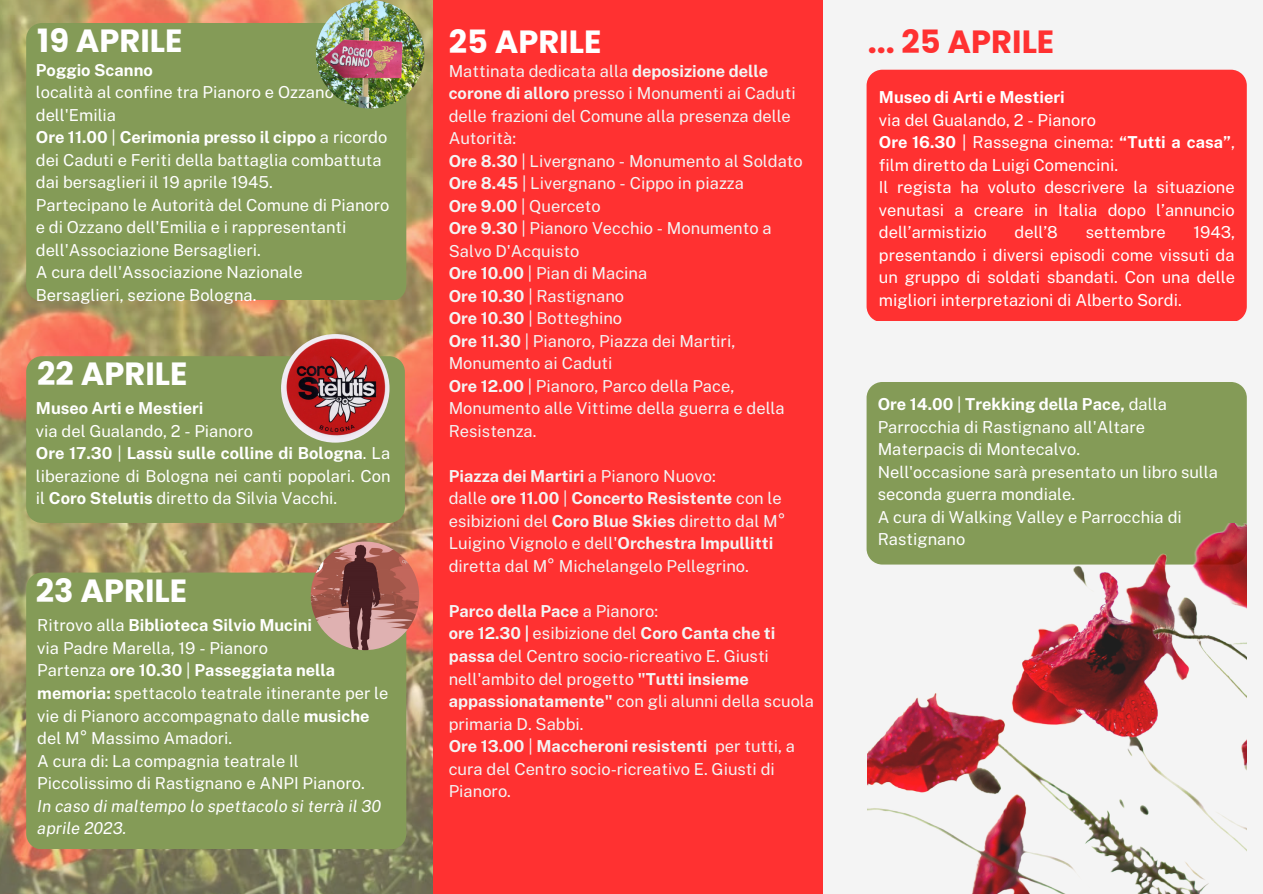
<style>
.page{position:relative;width:1263px;height:894px;background:#fff}
.page>*{position:absolute;margin:0;border:0;box-sizing:border-box;transform-origin:0 0}
.t1{font:700 32.1px "Poppins";color:#fff}
.t2{font:700 32.1px "Poppins";color:#ff3131}
.t3{font:16.5px/22.5px "Public Sans";color:#fff}
.t4{font:16.5px/22.5px "Public Sans";color:#f4f4f4}
.t5{font:700 16.5px "Public Sans";color:#fff}
.t6{font:italic 16.5px/22.5px "Public Sans";color:#fff}
.s1{font-weight:700}
</style>
<div class="page">
<div style="left:0;top:0;width:1263px;height:893px;background:#f4f4f4"></div>
<img style="left:0;top:0;width:433px;height:893px">
<div style="left:433px;top:0;width:389px;height:893px;background:#ff3131"></div>
<div style="left:866px;top:70px;width:381px;height:251px;background:#ff3131"></div>
<div style="left:26px;top:23px;width:380px;height:276px;background:#849b57"></div>
<img style="left:316px;top:0;width:108px;height:108px;border-radius:50%">
<div style="left:26px;top:356px;width:379px;height:167px;background:#849b57"></div>
<img style="left:281px;top:334px;width:108px;height:108px;border-radius:50%">
<div style="left:26px;top:572px;width:380px;height:276px;background:#849b57"></div>
<div style="left:866px;top:382px;width:381px;height:173px;background:#849b57"></div>
<img style="left:868px;top:523px;width:379px;height:370px">
<img style="left:311px;top:541px;width:108px;height:109px;border-radius:50%">
<h1 class="t1" style="left:37px;top:18px;width:147px">19 APRILE</h1>
<p class="t5" style="left:36px;top:60px;width:119px">Poggio Scanno</p>
<p class="t3" style="left:36px;top:81px;width:355px">località al confine tra Pianoro e Ozzano dell'Emilia<br><span class="s1">Ore 11.00</span> | <span class="s1">Cerimonia presso il cippo</span> a ricordo dei Caduti e Feriti della battaglia combattuta dai bersaglieri il 19 aprile 1945.<br>Partecipano le Autorità del Comune di Pianoro e di Ozzano dell'Emilia e i rappresentanti dell'Associazione Bersaglieri.<br>A cura dell'Associazione Nazionale Bersaglieri, sezione Bologna.</p>
<h1 class="t1" style="left:37px;top:351px;width:152px">22 APRILE</h1>
<p class="t5" style="left:36px;top:398px;width:169px">Museo Arti e Mestieri</p>
<p class="t3" style="left:36px;top:419px;width:356px">via del Gualando, 2 - Pianoro<br><span class="s1">Ore 17.30</span> | <span class="s1">Lassù sulle colline di Bologna</span>. La liberazione di Bologna nei canti popolari. Con il <span class="s1">Coro Stelutis</span> diretto da Silvia Vacchi.</p>
<h1 class="t1" style="left:36px;top:567px;width:153px">23 APRILE</h1>
<p class="t3" style="left:37px;top:614px;width:353px">Ritrovo alla <span class="s1">Biblioteca Silvio Mucini<br></span>via Padre Marella, 19 - Pianoro<br>Partenza <span class="s1">ore 10.30</span> | <span class="s1">Passeggiata nella memoria:</span> spettacolo teatrale itinerante per le vie di Pianoro accompagnato dalle <span class="s1">musiche </span>del M° Massimo Amadori.<br>A cura di: La compagnia teatrale Il Piccolissimo di Rastignano e ANPI Pianoro.</p>
<p class="t6" style="left:37px;top:794px;width:345px">In caso di maltempo lo spettacolo si terrà il 30 aprile 2023.</p>
<h1 class="t1" style="left:449px;top:19px;width:154px">25 APRILE</h1>
<h1 class="t2" style="left:868px;top:19px;width:188px">... 25 APRILE</h1>
<p class="t4" style="left:449px;top:59px;width:356px">Mattinata dedicata alla <span class="s1">deposizione delle corone di alloro</span> presso i Monumenti ai Caduti delle frazioni del Comune alla presenza delle<br>Autorità:<br><span class="s1">Ore 8.30</span> | Livergnano - Monumento al Soldato<br><span class="s1">Ore 8.45</span> | Livergnano - Cippo in piazza<br><span class="s1">Ore 9.00</span> | Querceto<br><span class="s1">Ore 9.30</span> | Pianoro Vecchio - Monumento a<br>Salvo D'Acquisto<br><span class="s1">Ore 10.00</span> | Pian di Macina<br><span class="s1">Ore 10.30</span> | Rastignano<br><span class="s1">Ore 10.30</span> | Botteghino<br><span class="s1">Ore 11.30</span> | Pianoro, Piazza dei Martiri,<br>Monumento ai Caduti<br><span class="s1">Ore 12.00</span> | Pianoro, Parco della Pace,<br>Monumento alle Vittime della guerra e della<br>Resistenza.</p>
<p class="t4" style="left:449px;top:464px;width:338px"><span class="s1">Piazza dei Martiri</span> a Pianoro Nuovo:<br>dalle <span class="s1">ore 11.00</span> | <span class="s1">Concerto Resistente</span> con le esibizioni del <span class="s1">Coro Blue Skies</span> diretto dal M° Luigino Vignolo e dell'<span class="s1">Orchestra Impullitti </span>diretta dal M° Michelangelo Pellegrino.</p>
<p class="t4" style="left:449px;top:599px;width:367px"><span class="s1">Parco della Pace</span> a Pianoro:<br><span class="s1">ore 12.30 |</span> esibizione del <span class="s1">Coro Canta che ti passa</span> del Centro socio-ricreativo E. Giusti nell'ambito del progetto <span class="s1">"Tutti insieme appassionatamente"</span> con gli alunni della scuola primaria D. Sabbi.<br><span class="s1">Ore 13.00</span> | <span class="s1">Maccheroni resistenti</span> per tutti, a cura del Centro socio-ricreativo E. Giusti di Pianoro.</p>
<p class="t5" style="left:879px;top:87px;width:187px">Museo di Arti e Mestieri</p>
<p class="t3" style="left:879px;top:108px;width:358px">via del Gualando, 2 - Pianoro<br><span class="s1">Ore 16.30</span> | Rassegna cinema: <span class="s1">“Tutti a casa”</span>, film diretto da Luigi Comencini.<br>Il regista ha voluto descrivere la situazione venutasi a creare in Italia dopo l’annuncio dell’armistizio</p>
<p class="t3" style="left:1014px;top:221px;width:45px">dell’8</p>
<p class="t3" style="left:1086px;top:221px;width:81px">settembre</p>
<p class="t3" style="left:879px;top:221px;width:358px;text-align:justify;text-indent:315px">1943, presentando i diversi episodi come vissuti da un gruppo di soldati sbandati. Con una delle migliori interpretazioni di Alberto Sordi.</p>
<p class="t3" style="left:878px;top:393px;width:342px"><span class="s1">Ore 14.00</span> | <span class="s1">Trekking della Pace,</span> dalla<br>Parrocchia di Rastignano all'Altare<br>Materpacis di Montecalvo.<br>Nell'occasione sarà presentato un libro sulla seconda guerra mondiale.<br>A cura di Walking Valley e Parrocchia di<br>Rastignano</p>
</div>
